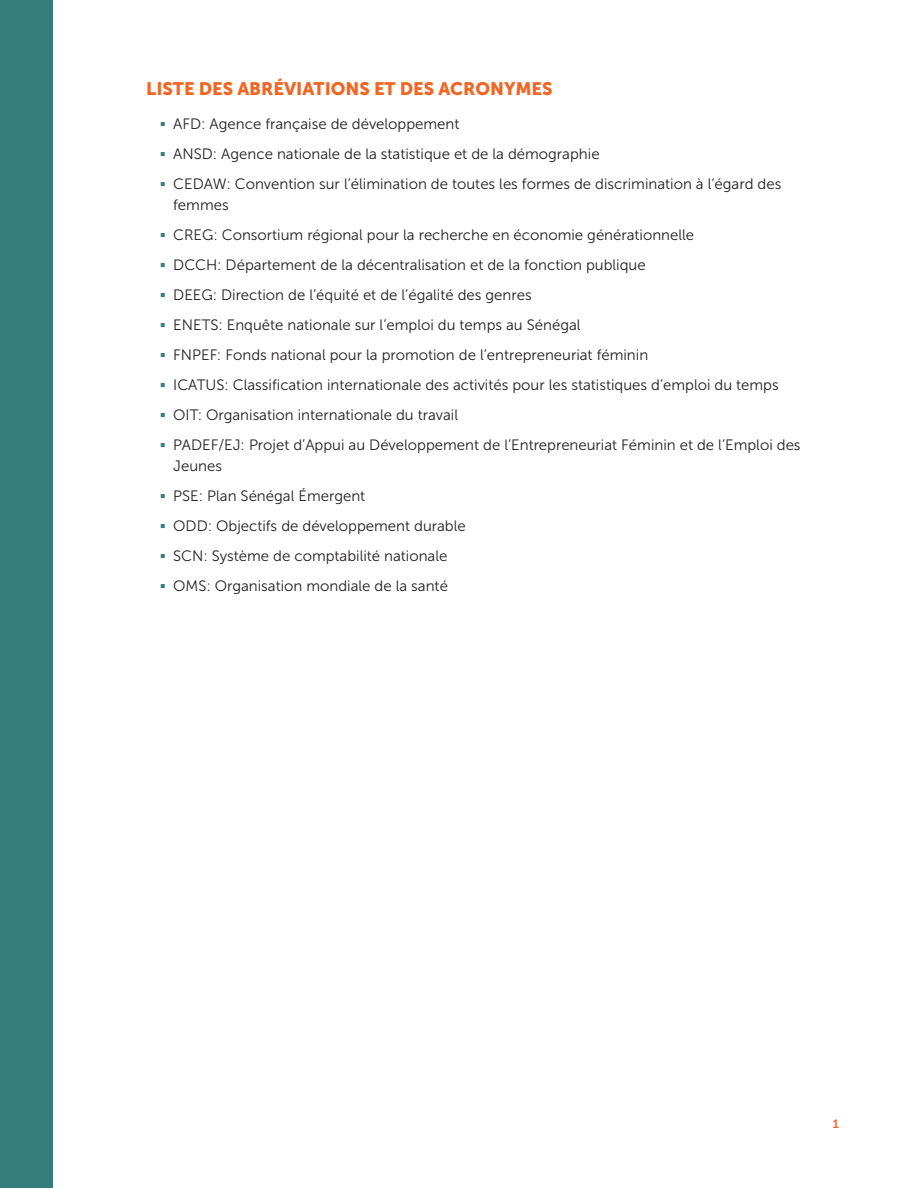
<style>
.page{position:relative;width:918px;height:1188px;background:#fff}
.page>*{position:absolute;margin:0;border:0;box-sizing:border-box;transform-origin:0 0}
.t1{font:18px "Museo Sans 900";color:#f26522}
.t2{font:15px/21px "Museo Sans 300";color:#231f20}
.t3{font:12px "Museo Sans 700";color:#f26522}
.s1{color:#347d7c}
</style>
<div class="page">
<div style="left:0;top:0;width:52px;height:1188px;background:#347d7c"></div>
<p class="t1" style="left:146px;top:78px;width:408px">LISTE DES ABRÉVIATIONS ET DES ACRONYMES</p>
<p class="t2" style="left:160px;top:113px;width:301px"><span class="s1">▪</span> AFD: Agence française de développement</p>
<p class="t2" style="left:160px;top:143px;width:441px"><span class="s1">▪</span> ANSD: Agence nationale de la statistique et de la démographie</p>
<p class="t2" style="left:173px;top:173px;width:610px;text-indent:-14px"><span class="s1">▪</span> CEDAW: Convention sur l’élimination de toutes les formes de discrimination à l’égard des femmes</p>
<p class="t2" style="left:160px;top:224px;width:536px"><span class="s1">▪</span> CREG: Consortium régional pour la recherche en économie générationnelle</p>
<p class="t2" style="left:160px;top:254px;width:488px"><span class="s1">▪</span> DCCH: Département de la décentralisation et de la fonction publique</p>
<p class="t2" style="left:160px;top:284px;width:373px"><span class="s1">▪</span> DEEG: Direction de l’équité et de l’égalité des genres</p>
<p class="t2" style="left:160px;top:314px;width:422px"><span class="s1">▪</span> ENETS: Enquête nationale sur l’emploi du temps au Sénégal</p>
<p class="t2" style="left:160px;top:344px;width:490px"><span class="s1">▪</span> FNPEF: Fonds national pour la promotion de l’entrepreneuriat féminin</p>
<p class="t2" style="left:160px;top:374px;width:621px"><span class="s1">▪</span> ICATUS: Classification internationale des activités pour les statistiques d’emploi du temps</p>
<p class="t2" style="left:160px;top:404px;width:300px"><span class="s1">▪</span> OIT: Organisation internationale du travail</p>
<p class="t2" style="left:173px;top:434px;width:629px;text-indent:-14px"><span class="s1">▪</span> PADEF/EJ: Projet d’Appui au Développement de l’Entrepreneuriat Féminin et de l’Emploi des<br>Jeunes</p>
<p class="t2" style="left:160px;top:485px;width:207px"><span class="s1">▪</span> PSE: Plan Sénégal Émergent</p>
<p class="t2" style="left:160px;top:515px;width:308px"><span class="s1">▪</span> ODD: Objectifs de développement durable</p>
<p class="t2" style="left:160px;top:545px;width:289px"><span class="s1">▪</span> SCN: Système de comptabilité nationale</p>
<p class="t2" style="left:160px;top:575px;width:290px"><span class="s1">▪</span> OMS: Organisation mondiale de la santé</p>
<p class="t3" style="left:833px;top:1117px;width:8px">1</p>
</div>
